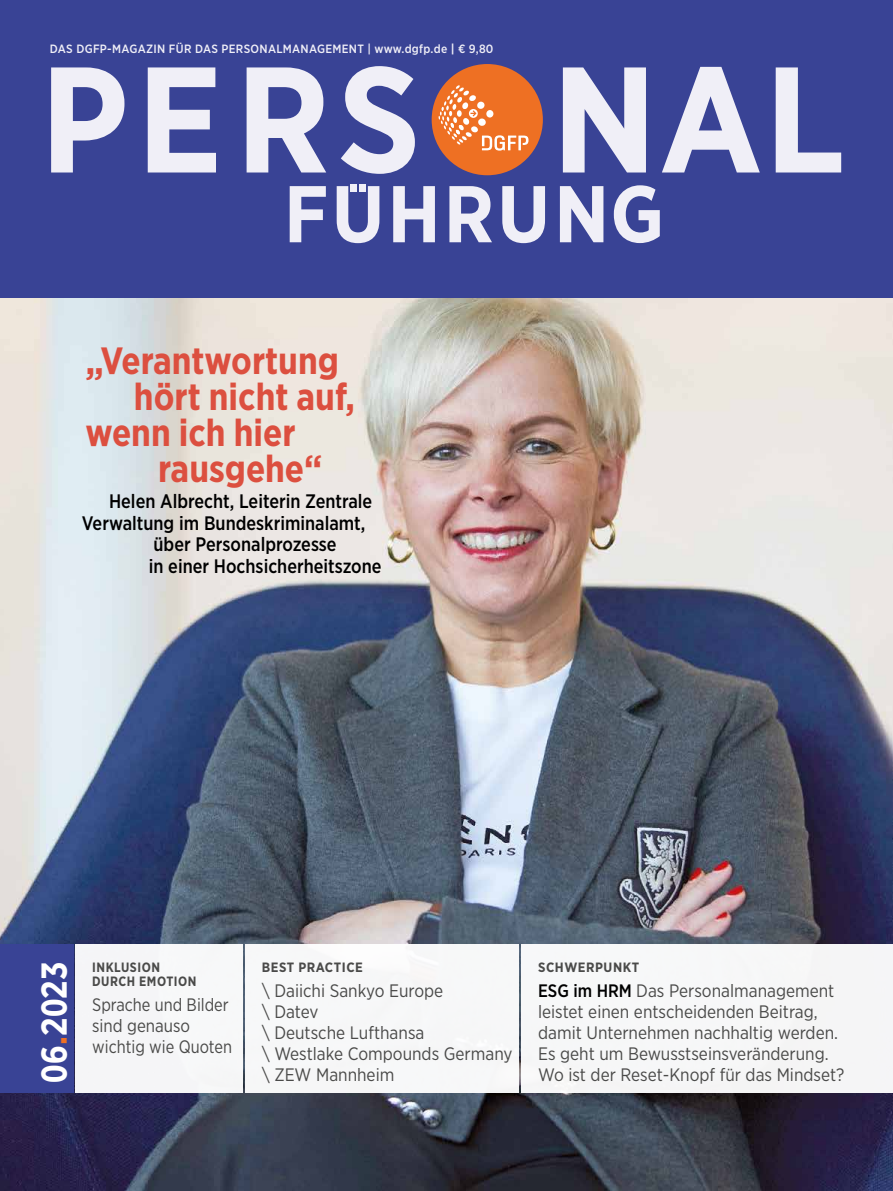
<style>
.page{position:relative;width:893px;height:1191px;background:#fff}
.page>*{position:absolute;margin:0;border:0;box-sizing:border-box;transform-origin:0 0}
.t1{font:700 37.95px "Gotham Narrow";color:#dc4f3f;scale:.95 1}
.t2{font:700 36px "Gotham Narrow";letter-spacing:.01em;color:#fff}
.t3{font:500 19.5px "Gotham Narrow";color:#000;scale:.95 1}
.t4{font:18px/21px "Gotham Narrow";color:#4a4a49}
.t5{font:18px/21px "Gotham Narrow";color:#4a4a49;scale:.93 1}
.t6{font:700 13.5px "Gotham Narrow";letter-spacing:.04em;color:#4a4a49}
.t7{font:700 13.5px/13.5px "Gotham Narrow";letter-spacing:.04em;color:#4a4a49;scale:.94 1}
.t8{font:500 12px "Gotham Narrow";letter-spacing:.025em;color:#f0eff7}
.s1{font-weight:700}
.s2{font-size:34.5px;color:#ee7023}
.s3{font-weight:500;color:#000}
</style>
<div class="page">
<img style="left:0;top:298px;width:893px;height:893px">
<div style="left:0;top:0;width:893px;height:298px;background:#394395"></div>
<svg style="left:51px;top:66px;width:790px;height:108px"></svg>
<div style="left:432px;top:64px;width:111px;height:111px;background:#ee7023;border-radius:50%"></div>
<svg style="left:438px;top:85px;width:90px;height:66px"></svg>
<svg style="left:290px;top:186px;width:313px;height:57px"></svg>
<div style="left:350px;top:184px;width:7px;height:8px;background:#f0eff7"></div>
<div style="left:359px;top:184px;width:7px;height:8px;background:#f0eff7"></div>
<svg style="left:614px;top:185px;width:46px;height:58px"></svg>
<div style="left:0;top:944px;width:73px;height:149px;background:#394395"></div>
<div style="left:245px;top:944px;width:274px;height:149px;background:#f7f8f8"></div>
<div style="left:521px;top:944px;width:372px;height:149px;background:#f6f7f7"></div>
<div style="left:75px;top:944px;width:168px;height:149px;background:#f5f5f7"></div>
<p class="t8" style="left:50px;top:42px;width:445px">DAS DGFP-MAGAZIN FÜR DAS PERSONALMANAGEMENT | www.dgfp.de <span class="s1">|</span> € 9,80</p>
<h1 class="t1" style="left:85px;top:336px;width:268px">„Verantwortung</h1>
<h1 class="t1" style="left:134px;top:372px;width:234px">hört nicht auf,</h1>
<h1 class="t1" style="left:85px;top:408px;width:223px">wenn ich hier</h1>
<h1 class="t1" style="left:158px;top:444px;width:174px">rausgehe“</h1>
<p class="t3" style="left:109px;top:488px;width:279px">Helen Albrecht, Leiterin Zentrale</p>
<p class="t3" style="left:82px;top:510px;width:300px">Verwaltung im Bundeskriminalamt,</p>
<p class="t3" style="left:154px;top:532px;width:194px">über Personalprozesse</p>
<p class="t3" style="left:149px;top:554px;width:247px">in einer Hochsicherheitszone</p>
<h2 class="t2" style="left:31px;top:1082px;width:123px;rotate:-90deg">06<span class="s2">.</span>2023</h2>
<p class="t7" style="left:92px;top:960px;width:112px">INKLUSION<br>DURCH EMOTION</p>
<p class="t5" style="left:92px;top:993px;width:152px">Sprache und Bilder sind genauso wichtig wie Quoten</p>
<p class="t6" style="left:262px;top:958px;width:103px">BEST PRACTICE</p>
<p class="t4" style="left:262px;top:980px;width:252px">\ Daiichi Sankyo Europe<br>\ Datev<br>\ Deutsche Lufthansa<br>\ Westlake Compounds Germany \ ZEW Mannheim</p>
<p class="t6" style="left:538px;top:958px;width:103px">SCHWERPUNKT</p>
<p class="t4" style="left:538px;top:980px;width:308px"><span class="s3">ESG im HRM</span> Das Personalmanagement leistet einen entscheidenden Beitrag, damit Unternehmen nachhaltig werden.<br>Es geht um Bewusstseinsveränderung.<br>Wo ist der Reset-Knopf für das Mindset?</p>
</div>
